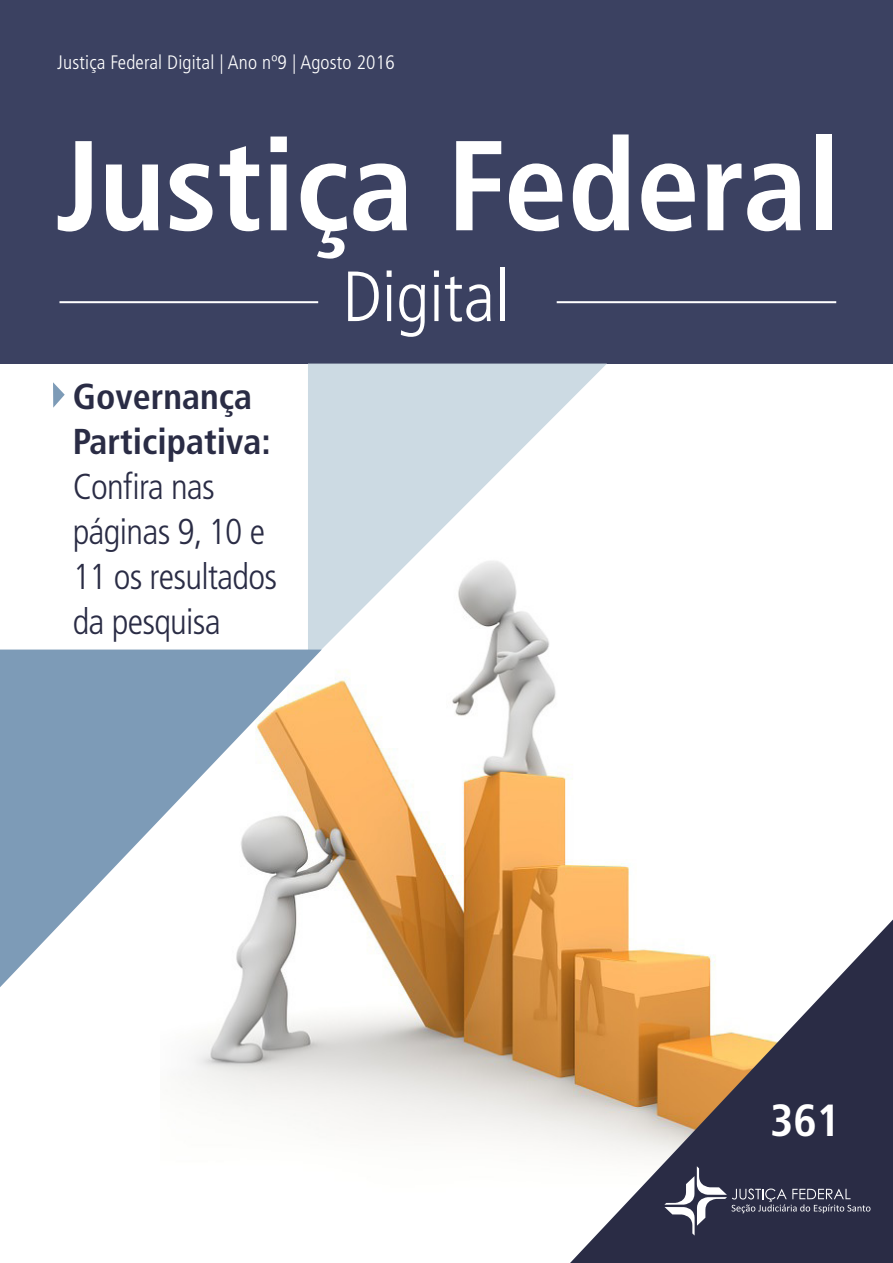
<style>
.page{position:relative;width:893px;height:1263px;background:#fff}
.page>*{position:absolute;margin:0;border:0;box-sizing:border-box;transform-origin:0 0}
.t1{font:condensed 127.65px "Frutiger 67 Bold";color:#fff}
.t2{font:condensed 70.95px "Frutiger 47 Light";color:#fff}
.t3{font:condensed 45px "Frutiger 67 Bold";color:#fff}
.t4{font:condensed 36px/45px "Frutiger 47 Light";letter-spacing:-.02em;color:#2a2c45}
.t5{font:condensed 36px/45px "Frutiger 67 Bold";color:#2a2c45}
.t6{font:condensed 19.5px "Frutiger 47 Light";letter-spacing:.01em;color:#fff}
.s1{font-family:"Frutiger 47 Light"}
</style>
<div class="page">
<img style="left:184px;top:663px;width:446px;height:482px">
<div style="left:0;top:0;width:893px;height:364px;background:#3b4161"></div>
<hr style="left:59px;top:301px;width:259px;height:2px;background:#fff">
<hr style="left:557px;top:301px;width:279px;height:2px;background:#fff">
<svg style="left:308px;top:364px;width:298px;height:299px;fill:#ccdae3"></svg>
<svg style="left:0;top:649px;width:322px;height:338px"></svg>
<svg style="left:570px;top:919px;width:323px;height:344px"></svg>
<svg style="left:664px;top:1166px;width:206px;height:69px;background:#414359"></svg>
<svg style="left:53px;top:382px;width:12px;height:26px"></svg>
<p class="t6" style="left:57px;top:51px;width:339px">Justiça Federal Digital | Ano nº9 | Agosto 2016</p>
<p class="t1" style="left:55px;top:110px;width:787px">Justiça Federal</p>
<p class="t2" style="left:342px;top:256px;width:168px">Digital</p>
<p class="t5" style="left:73px;top:374px;width:181px">Governança</p>
<p class="t5" style="left:73px;top:419px;width:200px">Participativa:<br><span class="s1">Confira nas</span></p>
<p class="t4" style="left:73px;top:510px;width:206px">páginas 9, 10 e<br>11 os resultados da pesquisa</p>
<p class="t3" style="left:770px;top:1094px;width:72px">361</p>
</div>
